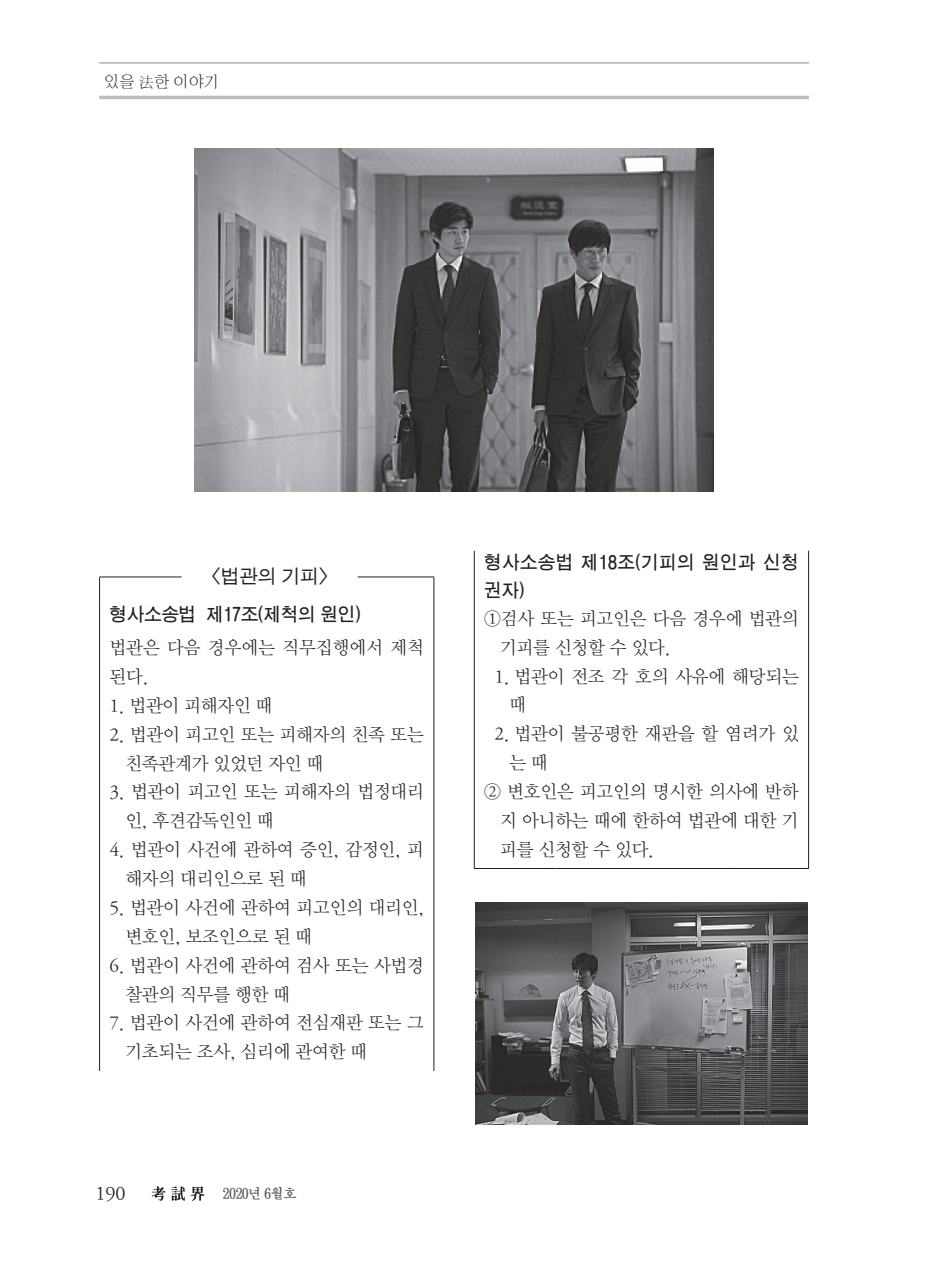
<style>
.page{position:relative;width:933px;height:1275px;background:#fff}
.page>*{position:absolute;margin:0;border:0;box-sizing:border-box;transform-origin:0 0}
.t1{font:19.25px "DX Nmu Std 30";color:#231f20}
.t2{font:18.38px/28.9px "DX Nmu Std 20";letter-spacing:-.01em;color:#231f20}
.t3{font:18.38px/28px "D Xgo Std 40";letter-spacing:.025em;color:#231f20;scale:.95 1}
.t4{font:18.38px "D Xgo Std 40";letter-spacing:-.01em;color:#231f20;scale:.95 1}
.t5{font:18.38px "D Xgo Std 30";color:#231f20}
.t6{font:15.75px "DX Shnm Std";letter-spacing:-.01em;color:#231f20}
.t7{font:14px "D Xmu Std 40";letter-spacing:-.05em;color:#5a5a5d;scale:.95 1}
</style>
<div class="page">
<hr style="left:99px;top:96px;width:710px;height:3px;background:#bcbdc0">
<hr style="left:99px;top:62px;width:710px;height:2px;background:#bcbdc0">
<svg style="left:152px;top:1186px;width:13px;height:15px"></svg>
<svg style="left:171px;top:1186px;width:14px;height:15px"></svg>
<svg style="left:191px;top:1186px;width:14px;height:15px"></svg>
<hr style="left:433px;top:603px;width:1px;height:468px;background:#231f20">
<svg style="left:99px;top:578px;width:1px;height:25px"></svg>
<hr style="left:99px;top:577px;width:83px;height:1px;background:#231f20">
<hr style="left:358px;top:577px;width:76px;height:1px;background:#231f20">
<svg style="left:433px;top:577px;width:1px;height:26px"></svg>
<hr style="left:99px;top:603px;width:1px;height:468px;background:#231f20">
<hr style="left:808px;top:551px;width:1px;height:317px;background:#231f20">
<hr style="left:474px;top:551px;width:1px;height:317px;background:#231f20">
<hr style="left:474px;top:868px;width:82px;height:1px;background:#231f20">
<hr style="left:556px;top:868px;width:176px;height:1px;background:#231f20">
<hr style="left:732px;top:868px;width:77px;height:1px;background:#231f20">
<img style="left:475px;top:903px;width:332px;height:221px">
<img style="left:194px;top:149px;width:520px;height:343px">
<p class="t6" style="left:104px;top:74px;width:116px">있을 法한 이야기</p>
<p class="t5" style="left:211px;top:567px;width:118px">&lt;법관의 기피&gt;</p>
<p class="t4" style="left:109px;top:605px;width:266px">형사소송법 제17조(제척의 원인)</p>
<p class="t2" style="left:109px;top:634px;width:316px">법관은 다음 경우에는 직무집행에서 제척 된다.</p>
<p class="t2" style="left:109px;top:691px;width:165px">1. 법관이 피해자인 때</p>
<p class="t2" style="left:125px;top:720px;width:300px;text-indent:-16px">2. 법관이 피고인 또는 피해자의 친족 또는 친족관계가 있었던 자인 때</p>
<p class="t2" style="left:125px;top:778px;width:300px;text-indent:-16px">3. 법관이 피고인 또는 피해자의 법정대리 인, 후견감독인인 때</p>
<p class="t2" style="left:125px;top:836px;width:300px;text-indent:-16px">4. 법관이 사건에 관하여 증인, 감정인, 피 해자의 대리인으로 된 때</p>
<p class="t2" style="left:125px;top:893px;width:300px;text-indent:-16px">5. 법관이 사건에 관하여 피고인의 대리인, 변호인, 보조인으로 된 때</p>
<p class="t2" style="left:125px;top:951px;width:300px;text-indent:-16px">6. 법관이 사건에 관하여 검사 또는 사법경 찰관의 직무를 행한 때</p>
<p class="t2" style="left:125px;top:1009px;width:300px;text-indent:-16px">7. 법관이 사건에 관하여 전심재판 또는 그 기초되는 조사, 심리에 관여한 때</p>
<p class="t1" style="left:95px;top:1184px;width:31px">190</p>
<p class="t7" style="left:222px;top:1186px;width:80px">2020년 6월호</p>
<p class="t3" style="left:484px;top:549px;width:332px">형사소송법 제18조(기피의 원인과 신청 권자)</p>
<p class="t2" style="left:500px;top:604px;width:300px;text-indent:-16px">①검사 또는 피고인은 다음 경우에 법관의 기피를 신청할 수 있다.</p>
<p class="t2" style="left:509px;top:662px;width:291px;text-indent:-15px">1. 법관이 전조 각 호의 사유에 해당되는 때</p>
<p class="t2" style="left:494px;top:720px;width:306px">2. 법관이 불공평한 재판을 할 염려가 있</p>
<p class="t2" style="left:509px;top:749px;width:40px">는 때</p>
<p class="t2" style="left:484px;top:778px;width:316px">② 변호인은 피고인의 명시한 의사에 반하</p>
<p class="t2" style="left:500px;top:806px;width:300px">지 아니하는 때에 한하여 법관에 대한 기</p>
<p class="t2" style="left:500px;top:835px;width:155px">피를 신청할 수 있다.</p>
</div>
